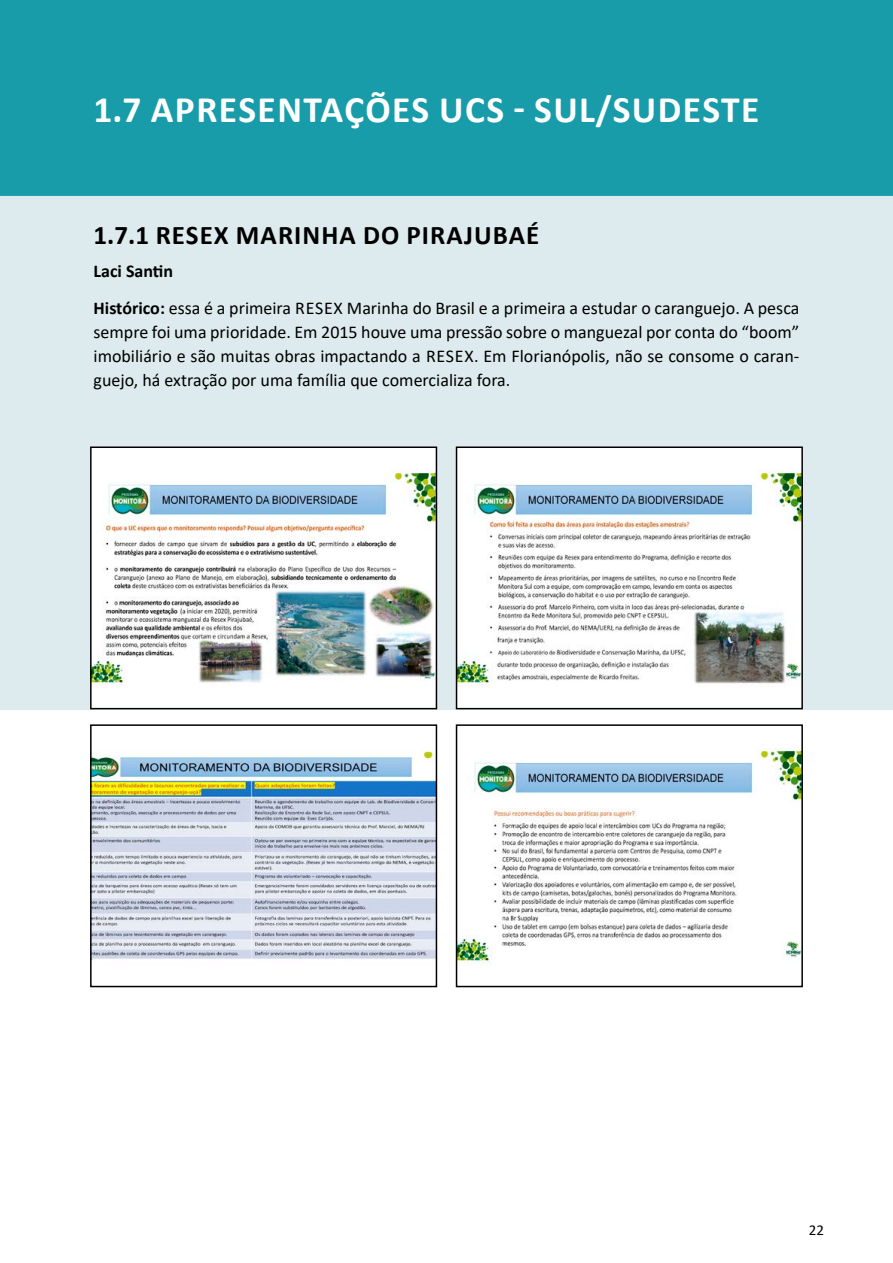
<style>
.page{position:relative;width:893px;height:1263px;background:#fff}
.page>*{position:absolute;margin:0;border:0;box-sizing:border-box;transform-origin:0 0}
.t1{font:700 37.5px "Calibri";letter-spacing:.04em;color:#fff}
.t2{font:700 27px "Calibri";letter-spacing:.04em;color:#000}
.t3{font:18px/24px "Calibri";color:#000}
.t4{font:15px "Calibri";color:#000}
.s1{font-weight:700}
</style>
<div class="page">
<div style="left:0;top:0;width:893px;height:709px;background:#deebee"></div>
<div style="left:1px;top:1px;width:891px;height:194px;background:#199caa"></div>
<div style="left:0;top:0;width:893px;height:196px;border:2px solid #199caa"></div>
<img style="left:93px;top:449px;width:341px;height:257px">
<div style="left:90px;top:446px;width:347px;height:263px;border:2px solid #000"></div>
<img style="left:459px;top:449px;width:341px;height:257px">
<div style="left:456px;top:446px;width:347px;height:263px;border:2px solid #000"></div>
<img style="left:93px;top:751px;width:341px;height:209px">
<div style="left:90px;top:724px;width:347px;height:263px;border:2px solid #000"></div>
<img style="left:459px;top:748px;width:341px;height:216px">
<div style="left:456px;top:724px;width:347px;height:263px;border:2px solid #000"></div>
<h1 class="t1" style="left:94px;top:83px;width:667px">1.7 APRESENTAÇÕES UCS - SUL/SUDESTE</h1>
<h2 class="t2" style="left:94px;top:216px;width:447px">1.7.1 RESEX MARINHA DO PIRAJUBAÉ</h2>
<p class="t3" style="left:94px;top:252px;width:707px;line-height:36.8px"><span class="s1">Laci Santin<br>Histórico:</span> essa é a primeira RESEX Marinha do Brasil e a primeira a estudar o caranguejo. A pesca</p>
<p class="t3" style="left:94px;top:319px;width:707px;text-align:justify">sempre foi uma prioridade. Em 2015 houve uma pressão sobre o manguezal por conta do “boom” imobiliário e são muitas obras impactando a RESEX. Em Florianópolis, não se consome o caran&shy;guejo, há extração por uma família que comercializa fora.</p>
<p class="t4" style="left:809px;top:1219px;width:17px">22</p>
</div>
